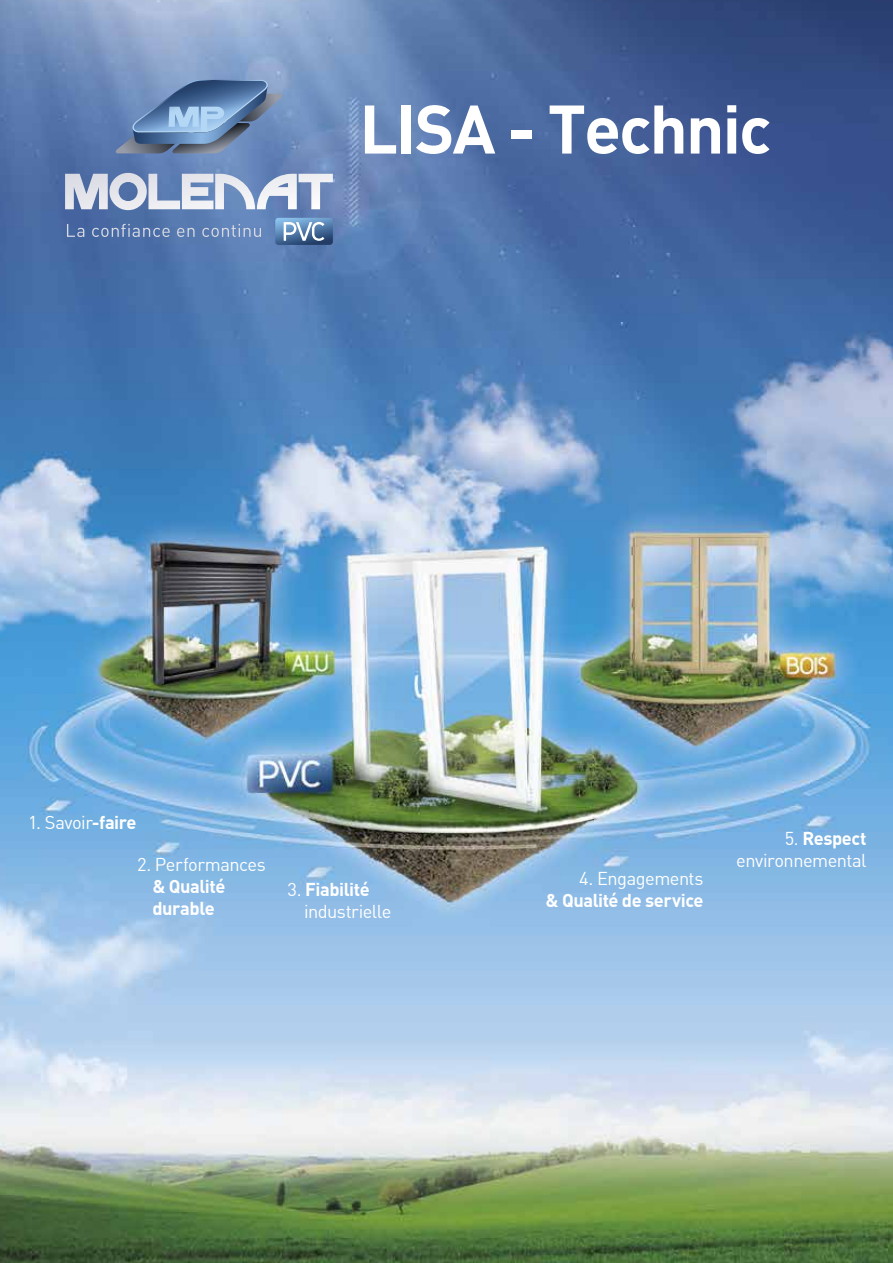
<style>
.page{position:relative;width:893px;height:1263px;background:#fff}
.page>*{position:absolute;margin:0;border:0;box-sizing:border-box;transform-origin:0 0}
.t1{font:67.5px "DINBOLD Bold";letter-spacing:-.03em;color:#fff}
.t2{font:18.3px "DINREGULAR";letter-spacing:-.03em;color:#fff}
.t3{font:18.3px/21.9px "DINBOLD Bold";letter-spacing:-.025em;color:#fff}
.s1{font-family:"DINBOLD Bold"}
.s2{font-family:"DINREGULAR"}
</style>
<div class="page">
<img style="left:0;top:0;width:893px;height:1263px">
<svg style="left:116px;top:80px;width:166px;height:73px;background:#6886ae"></svg>
<svg style="left:67px;top:224px;width:17px;height:13px"></svg>
<svg style="left:92px;top:224px;width:78px;height:13px"></svg>
<svg style="left:177px;top:228px;width:18px;height:9px"></svg>
<svg style="left:202px;top:224px;width:59px;height:13px"></svg>
<svg style="left:65px;top:173px;width:268px;height:37px"></svg>
<svg style="left:275px;top:218px;width:58px;height:27px;background:#6e90b5"></svg>
<h1 class="t1" style="left:359px;top:85px;width:414px">LISA - Technic</h1>
<p class="t2" style="left:28px;top:811px;width:110px">1. Savoir<span class="s1">-faire</span></p>
<p class="t2" style="left:137px;top:853px;width:130px">2. Performances</p>
<p class="t3" style="left:152px;top:874px;width:75px">&amp; Qualité durable</p>
<p class="t3" style="left:288px;top:878px;width:84px"><span class="s2">3.</span> Fiabilité</p>
<p class="t2" style="left:304px;top:900px;width:89px">industrielle</p>
<p class="t2" style="left:579px;top:867px;width:126px">4. Engagements</p>
<p class="t3" style="left:546px;top:889px;width:159px">&amp; Qualité de service</p>
<p class="t3" style="left:785px;top:826px;width:83px"><span class="s2">5.</span> Respect</p>
<p class="t2" style="left:736px;top:849px;width:132px">environnemental</p>
</div>
